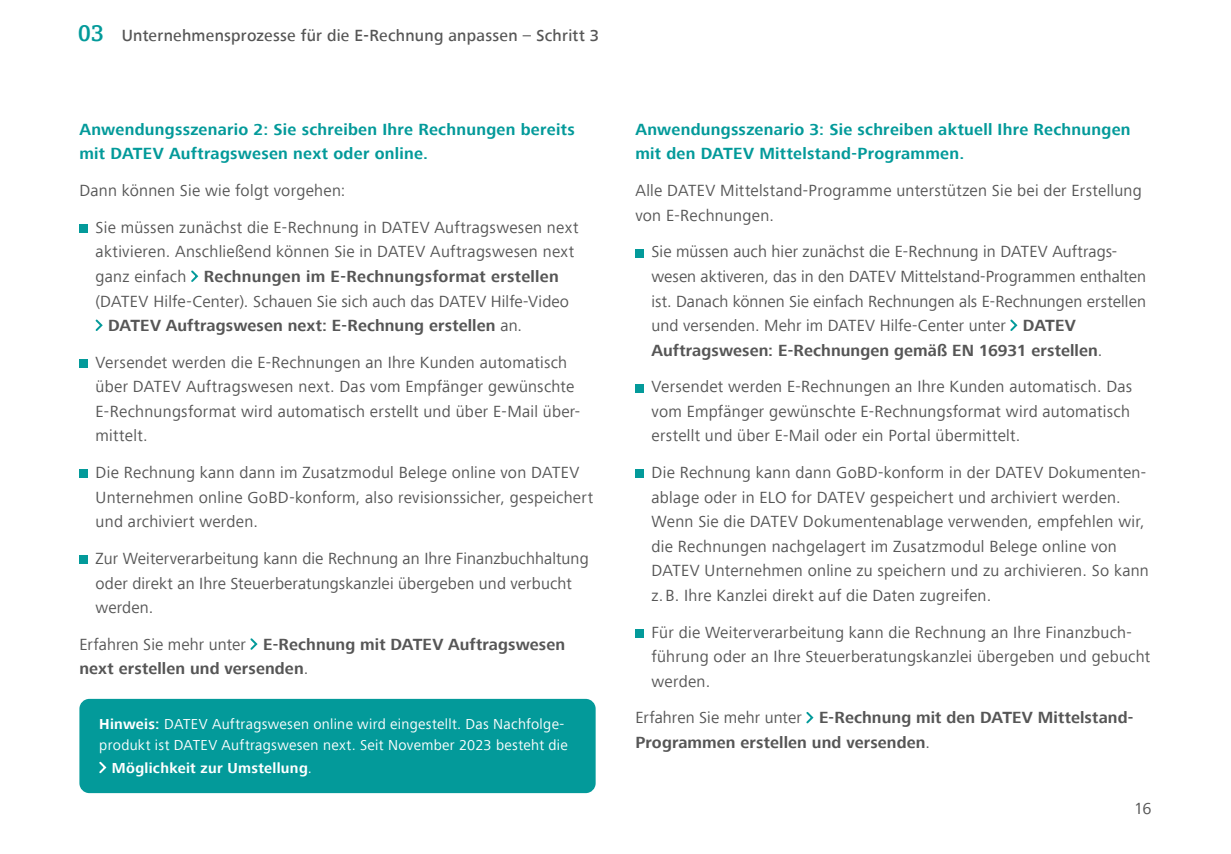
<style>
.page{position:relative;width:1231px;height:854px;background:#fff}
.page>*{position:absolute;margin:0;border:0;box-sizing:border-box;transform-origin:0 0}
.t1{font:16.62px/24.5px "Frutiger Next Com";letter-spacing:.015em;color:#565656}
.t2{font:700 16.62px/24.5px "Frutiger Next Com";letter-spacing:.01em;color:#565656}
.t3{font:700 16.62px/24.5px "Frutiger Next Com";letter-spacing:.015em;color:#039a9a}
.t4{font:500 16.62px "Frutiger Next Com";letter-spacing:.015em;color:#565656}
.t5{font:14.88px/21px "Frutiger Next Com";letter-spacing:.02em;color:#fff}
.t6{font:700 14.88px "Frutiger Next Com";letter-spacing:.02em;color:#fff}
.s1{font-family:"Compatil DATEV";font-weight:700;font-size:22.75px;color:#039a9a}
.s2{font-weight:400}
.s3{font-weight:700}
</style>
<div class="page">
<div style="left:79px;top:224px;width:9px;height:9px;background:#039a9a"></div>
<svg style="left:191px;top:270px;width:8px;height:12px"></svg>
<svg style="left:95px;top:319px;width:8px;height:12px"></svg>
<div style="left:79px;top:359px;width:9px;height:8px;background:#039a9a"></div>
<div style="left:79px;top:469px;width:9px;height:9px;background:#039a9a"></div>
<div style="left:79px;top:555px;width:9px;height:8px;background:#039a9a"></div>
<svg style="left:250px;top:638px;width:8px;height:12px"></svg>
<div style="left:635px;top:249px;width:8px;height:8px;background:#039a9a"></div>
<svg style="left:1010px;top:319px;width:8px;height:12px"></svg>
<div style="left:635px;top:384px;width:8px;height:8px;background:#039a9a"></div>
<div style="left:635px;top:469px;width:8px;height:9px;background:#039a9a"></div>
<div style="left:635px;top:629px;width:8px;height:8px;background:#039a9a"></div>
<svg style="left:806px;top:712px;width:8px;height:12px"></svg>
<div style="left:79px;top:698px;width:516px;height:94px;background:#039a9a;border-radius:10px"></div>
<svg style="left:99px;top:761px;width:8px;height:13px"></svg>
<p class="t4" style="left:78px;top:28px;width:522px"><span class="s1">03</span> Unternehmensprozesse für die E-Rechnung anpassen – Schritt 3</p>
<p class="t3" style="left:79px;top:117px;width:497px">Anwendungsszenario 2: Sie schreiben Ihre Rechnungen bereits mit DATEV Auftragswesen next oder online.</p>
<p class="t1" style="left:79px;top:179px;width:267px">Dann können Sie wie folgt vorgehen:</p>
<p class="t1" style="left:96px;top:215px;width:484px">Sie müssen zunächst die E-Rechnung in DATEV Auftragswesen next</p>
<p class="t1" style="left:96px;top:240px;width:480px">aktivieren. Anschließend können Sie in DATEV Auftrags wesen next</p>
<p class="t2" style="left:96px;top:264px;width:465px"><span class="s2">ganz einfach</span> Rechnungen im E-Rechnungsformat erstellen</p>
<p class="t1" style="left:96px;top:289px;width:475px">(DATEV Hilfe-Center). Schauen Sie sich auch das DATEV Hilfe-Video</p>
<p class="t2" style="left:108px;top:313px;width:415px">DATEV Auftragswesen next: E-Rechnung erstellen <span class="s2">an.</span></p>
<p class="t1" style="left:96px;top:350px;width:486px">Versendet werden die E-Rechnungen an Ihre Kunden automatisch über DATEV Auftragswesen next. Das vom Empfänger gewünschte E-Rechnungsformat wird automatisch erstellt und über E-Mail über&shy;mittelt.</p>
<p class="t1" style="left:96px;top:460px;width:499px">Die Rechnung kann dann im Zusatzmodul Belege online von DATEV<br>Unternehmen online GoBD-konform, also revisionssicher, gespeichert und archiviert werden.</p>
<p class="t1" style="left:96px;top:546px;width:494px">Zur Weiterverarbeitung kann die Rechnung an Ihre Finanzbuchhaltung oder direkt an Ihre Steuerberatungskanzlei übergeben und verbucht werden.</p>
<p class="t2" style="left:79px;top:632px;width:487px"><span class="s2">Erfahren Sie mehr unter</span> E-Rechnung mit DATEV Auftragswesen next erstellen und versenden<span class="s2">.</span></p>
<p class="t5" style="left:99px;top:714px;width:470px"><span class="s3">Hinweis:</span> DATEV Auftragswesen online wird eingestellt. Das Nachfolge&shy;produkt ist DATEV Auftragswesen next. Seit November 2023 besteht die</p>
<p class="t6" style="left:112px;top:760px;width:201px">Möglichkeit zur Umstellung<span class="s2">.</span></p>
<p class="t3" style="left:635px;top:117px;width:497px">Anwendungsszenario 3: Sie schreiben aktuell Ihre Rechnungen mit den DATEV Mittelstand-Programmen.</p>
<p class="t1" style="left:635px;top:179px;width:508px">Alle DATEV Mittelstand-Programme unterstützen Sie bei der Erstellung von E-Rechnungen.</p>
<p class="t1" style="left:651px;top:240px;width:496px">Sie müssen auch hier zunächst die E-Rechnung in DATEV Auftrags&shy;wesen aktiveren, das in den DATEV Mittelstand-Programmen enthalten ist. Danach können Sie einfach Rechnungen als E-Rechnungen erstellen und versenden. Mehr im DATEV Hilfe-Center unter <span class="s3">DATEV Auftragswesen: E-Rechnungen gemäß EN 16931 erstellen</span>.</p>
<p class="t1" style="left:651px;top:375px;width:482px">Versendet werden E-Rechnungen an Ihre Kunden automatisch. Das vom Empfänger gewünschte E-Rechnungsformat wird automatisch erstellt und über E-Mail oder ein Portal übermittelt.</p>
<p class="t1" style="left:651px;top:460px;width:499px">Die Rechnung kann dann GoBD-konform in der DATEV Dokumenten&shy;ablage oder in ELO for DATEV gespeichert und archiviert werden.<br>Wenn Sie die DATEV Dokumentenablage verwenden, empfehlen wir, die Rechnungen nachgelagert im Zusatzmodul Belege online von DATEV Unternehmen online zu speichern und zu archivieren. So kann z. B. Ihre Kanzlei direkt auf die Daten zugreifen.</p>
<p class="t1" style="left:651px;top:620px;width:500px">Für die Weiterverarbeitung kann die Rechnung an Ihre Finanzbuch&shy;führung oder an Ihre Steuerberatungskanzlei übergeben und gebucht werden.</p>
<p class="t2" style="left:635px;top:705px;width:499px"><span class="s2">Erfahren Sie mehr unter</span> E-Rechnung mit den DATEV Mittelstand-<br>Programmen erstellen und versenden<span class="s2">.</span></p>
<p class="t1" style="left:1133px;top:796px;width:19px">16</p>
</div>
